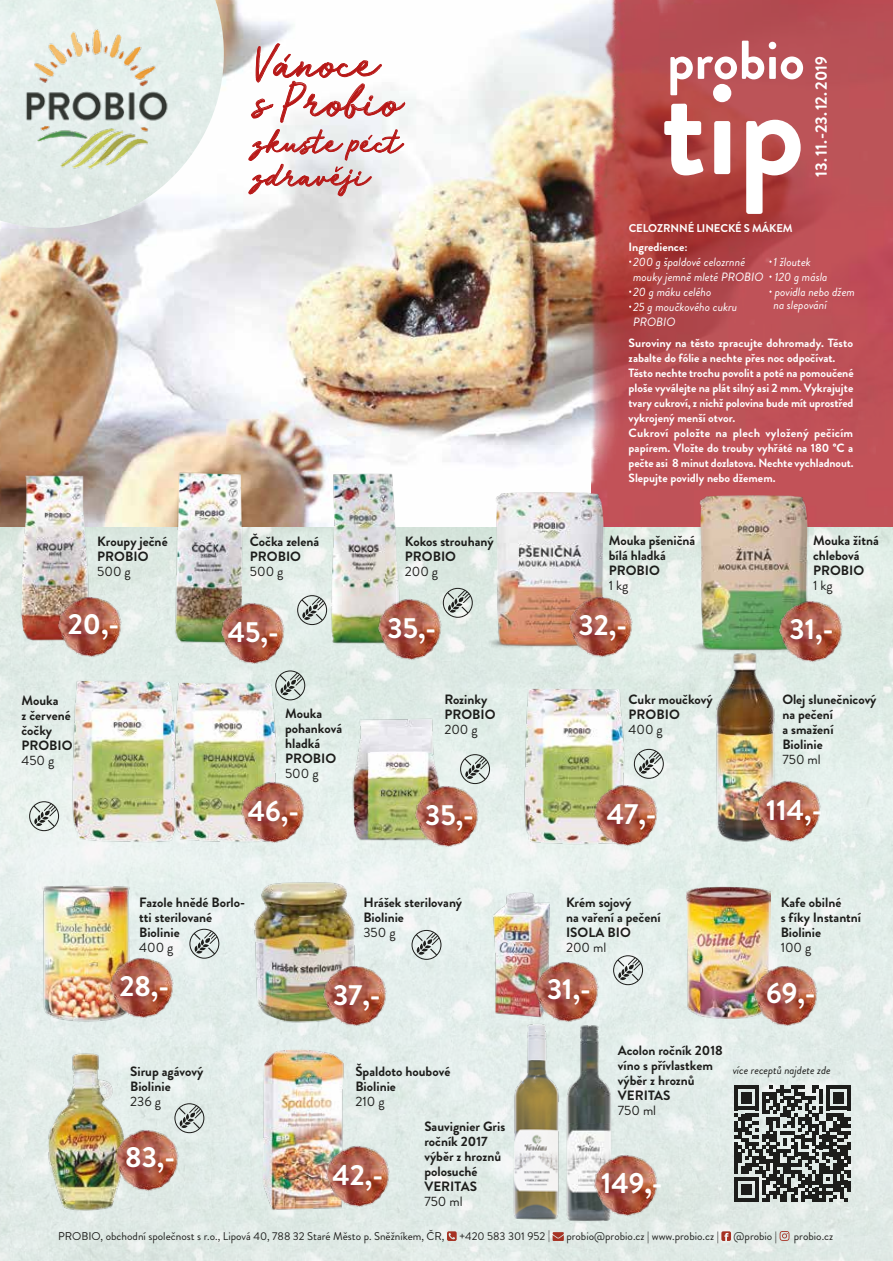
<style>
.page{position:relative;width:893px;height:1261px;background:#fff}
.page>*{position:absolute;margin:0;border:0;box-sizing:border-box;transform-origin:0 0}
.t1{font:700 132.75px "Brandon Grotesque";color:#fff}
.t2{font:700 54.6px "Brandon Grotesque";color:#fff}
.t3{font:47.1px/38.5px "Run Wild";color:#b81615}
.t4{font:33.6px/33.6px "Run Wild";color:#b81615}
.t5{font:700 29.1px "Brandon Grotesque";color:#fff}
.t6{font:700 16.5px "Brandon Grotesque";color:#fff}
.t7{font:700 13.5px/15px "Brandon Grotesque";color:#1d1d1b}
.t8{font:13.5px "Brandon Grotesque";color:#1d1d1b}
.t9{font:700 12px/15px "Brandon Grotesque";color:#fff}
.t10{font:italic 12px/15px "Brandon Grotesque";color:#fff}
.t11{font:11.25px "Brandon Grotesque";color:#1d1d1b}
.t12{font:700 11.25px "Brandon Grotesque";letter-spacing:-.01em;color:#fff}
.t13{font:italic 11.25px "Brandon Grotesque";color:#1d1d1b}
</style>
<div class="page">
<img style="left:0;top:0;width:892px;height:1261px">
<img style="left:67px;top:669px;width:115px;height:180px">
<img style="left:41px;top:1048px;width:97px;height:165px">
<img style="left:169px;top:670px;width:114px;height:179px">
<img style="left:562px;top:1019px;width:62px;height:204px">
<img style="left:511px;top:1019px;width:51px;height:204px">
<img style="left:261px;top:1049px;width:84px;height:165px">
<img style="left:248px;top:868px;width:111px;height:162px">
<img style="left:38px;top:881px;width:96px;height:145px">
<img style="left:490px;top:892px;width:61px;height:126px">
<img style="left:685px;top:886px;width:85px;height:132px">
<img style="left:519px;top:677px;width:111px;height:174px">
<img style="left:316px;top:458px;width:95px;height:201px">
<img style="left:327px;top:702px;width:136px;height:155px">
<img style="left:708px;top:653px;width:74px;height:194px">
<svg style="left:411px;top:930px;width:30px;height:30px"></svg>
<svg style="left:189px;top:929px;width:30px;height:30px"></svg>
<svg style="left:633px;top:749px;width:30px;height:20px"></svg>
<svg style="left:613px;top:955px;width:30px;height:30px"></svg>
<svg style="left:174px;top:1103px;width:30px;height:30px"></svg>
<svg style="left:460px;top:754px;width:30px;height:30px"></svg>
<svg style="left:29px;top:801px;width:30px;height:30px"></svg>
<svg style="left:275px;top:670px;width:30px;height:30px"></svg>
<img style="left:110px;top:1115px;width:74px;height:82px">
<img style="left:529px;top:946px;width:75px;height:83px">
<img style="left:748px;top:950px;width:75px;height:83px">
<img style="left:317px;top:950px;width:75px;height:83px">
<img style="left:588px;top:769px;width:75px;height:83px">
<img style="left:372px;top:583px;width:75px;height:83px">
<img style="left:410px;top:770px;width:75px;height:83px">
<img style="left:751px;top:766px;width:75px;height:82px">
<img style="left:235px;top:767px;width:75px;height:83px">
<img style="left:320px;top:1130px;width:75px;height:83px">
<img style="left:588px;top:1139px;width:75px;height:83px">
<img style="left:105px;top:942px;width:75px;height:83px">
<img style="left:591px;top:0;width:301px;height:526px">
<svg style="left:447px;top:1231px;width:9px;height:10px"></svg>
<svg style="left:548px;top:1230px;width:15px;height:12px"></svg>
<svg style="left:721px;top:1231px;width:9px;height:10px"></svg>
<svg style="left:779px;top:1231px;width:10px;height:10px"></svg>
<svg style="left:734px;top:1085px;width:116px;height:117px"></svg>
<img style="left:0;top:0;width:224px;height:228px">
<img style="left:19px;top:22px;width:155px;height:155px">
<img style="left:0;top:459px;width:122px;height:197px">
<img style="left:142px;top:461px;width:136px;height:193px">
<img style="left:687px;top:494px;width:131px;height:159px">
<img style="left:484px;top:491px;width:130px;height:157px">
<svg style="left:442px;top:588px;width:30px;height:30px"></svg>
<svg style="left:297px;top:595px;width:30px;height:30px"></svg>
<img style="left:52px;top:581px;width:75px;height:83px">
<img style="left:563px;top:581px;width:75px;height:83px">
<img style="left:773px;top:586px;width:75px;height:82px">
<img style="left:215px;top:587px;width:75px;height:83px">
<svg style="left:248px;top:43px;width:157px;height:154px"></svg>
<h3 class="t3" style="left:252px;top:45px;width:149px">Vanoce s Probio</h3>
<h3 class="t4" style="left:252px;top:127px;width:149px">zkuste pect zdraveji</h3>
<p class="t7" style="left:97px;top:534px;width:72px">Kroupy ječné<br>PROBIO</p>
<p class="t8" style="left:97px;top:562px;width:35px">500 g</p>
<p class="t7" style="left:250px;top:534px;width:71px">Čočka zelená<br>PROBIO</p>
<p class="t8" style="left:250px;top:562px;width:35px">500 g</p>
<p class="t7" style="left:405px;top:534px;width:90px">Kokos strouhaný<br>PROBIO</p>
<p class="t8" style="left:405px;top:562px;width:35px">200 g</p>
<h2 class="t2" style="left:667px;top:22px;width:139px">probio</h2>
<h1 class="t1" style="left:660px;top:36px;width:146px">tip</h1>
<p class="t12" style="left:628px;top:220px;width:165px">CELOZRNNÉ LINECKÉ S MÁKEM</p>
<p class="t6" style="left:809px;top:177px;width:122px;rotate:-90deg">13.11.-23.12. 2019</p>
<p class="t9" style="left:628px;top:239px;width:60px">Ingredience:</p>
<p class="t10" style="left:633px;top:254px;width:132px">200 g špaldové celozrnné mouky jemně mleté PROBIO<br>20 g máku celého<br>25 g moučkového cukru<br>PROBIO</p>
<p class="t10" style="left:773px;top:254px;width:83px">1 žloutek<br>120 g másla povidla nebo džem</p>
<p class="t10" style="left:773px;top:298px;width:55px">na slepování</p>
<p class="t9" style="left:628px;top:336px;width:226px">Suroviny na těsto zpracujte dohromady. Těsto zabalte do fólie a nechte přes noc odpočívat.<br>Těsto nechte trochu povolit a poté na pomoučené ploše vyválejte na plát silný asi 2 mm. Vykrajujte tvary cukroví, z nichž polovina bude mít uprostřed vykrojený menší otvor.<br>Cukroví položte na plech vyložený pečicím papírem. Vložte do trouby vyhřáté na 180 °C a pečte asi 8 minut dozlatova. Nechte vychladnout.<br>Slepujte povidly nebo džemem.</p>
<p class="t7" style="left:608px;top:533px;width:88px">Mouka pšeničná bílá hladká<br>PROBIO</p>
<p class="t8" style="left:608px;top:576px;width:21px">1 kg</p>
<p class="t7" style="left:812px;top:533px;width:67px">Mouka žitná chlebová<br>PROBIO</p>
<p class="t8" style="left:812px;top:576px;width:21px">1 kg</p>
<h3 class="t5" style="left:68px;top:603px;width:53px">20,-</h3>
<h3 class="t5" style="left:228px;top:611px;width:52px">45,-</h3>
<h3 class="t5" style="left:578px;top:605px;width:50px">32,-</h3>
<h3 class="t5" style="left:789px;top:608px;width:45px">31,-</h3>
<h3 class="t5" style="left:387px;top:608px;width:50px">35,-</h3>
<p class="t7" style="left:21px;top:693px;width:53px">Mouka<br>z červené čočky<br>PROBIO</p>
<p class="t8" style="left:21px;top:751px;width:34px">450 g</p>
<p class="t7" style="left:285px;top:706px;width:59px">Mouka pohanková hladká<br>PROBIO</p>
<p class="t8" style="left:285px;top:764px;width:35px">500 g</p>
<h3 class="t5" style="left:248px;top:791px;width:53px">46,-</h3>
<p class="t7" style="left:444px;top:692px;width:53px">Rozinky<br>PROBIO</p>
<p class="t8" style="left:444px;top:720px;width:35px">200 g</p>
<p class="t7" style="left:628px;top:692px;width:86px">Cukr moučkový<br>PROBIO</p>
<p class="t8" style="left:628px;top:720px;width:36px">400 g</p>
<p class="t7" style="left:782px;top:692px;width:96px">Olej slunečnicový na pečení<br>a smažení<br>Biolinie</p>
<p class="t8" style="left:782px;top:750px;width:40px">750 ml</p>
<h3 class="t5" style="left:425px;top:794px;width:50px">35,-</h3>
<h3 class="t5" style="left:765px;top:790px;width:58px">114,-</h3>
<h3 class="t5" style="left:606px;top:794px;width:51px">47,-</h3>
<p class="t7" style="left:139px;top:895px;width:107px">Fazole hnědé Borlo&shy;tti sterilované<br>Biolinie</p>
<p class="t8" style="left:139px;top:938px;width:36px">400 g</p>
<p class="t7" style="left:363px;top:895px;width:100px">Hrášek sterilovaný<br>Biolinie</p>
<p class="t8" style="left:363px;top:923px;width:34px">350 g</p>
<p class="t7" style="left:566px;top:895px;width:96px">Krém sojový<br>na vaření a pečení<br>ISOLA BIO</p>
<p class="t8" style="left:566px;top:938px;width:42px">200 ml</p>
<p class="t7" style="left:780px;top:895px;width:82px">Kafe obilné<br>s fíky Instantní<br>Biolinie</p>
<p class="t8" style="left:780px;top:938px;width:32px">100 g</p>
<h3 class="t5" style="left:119px;top:966px;width:51px">28,-</h3>
<p class="t7" style="left:130px;top:1064px;width:75px">Sirup agávový<br>Biolinie</p>
<p class="t8" style="left:130px;top:1092px;width:32px">236 g</p>
<h3 class="t5" style="left:125px;top:1137px;width:51px">83,-</h3>
<h3 class="t5" style="left:333px;top:974px;width:49px">37,-</h3>
<p class="t7" style="left:355px;top:1064px;width:96px">Špaldoto houbové<br>Biolinie</p>
<p class="t8" style="left:355px;top:1092px;width:31px">210 g</p>
<h3 class="t5" style="left:547px;top:969px;width:45px">31,-</h3>
<h3 class="t5" style="left:765px;top:973px;width:51px">69,-</h3>
<p class="t7" style="left:617px;top:1043px;width:106px">Acolon ročník 2018 víno s přívlastkem výběr z hroznů<br>VERITAS</p>
<p class="t8" style="left:617px;top:1101px;width:40px">750 ml</p>
<p class="t13" style="left:732px;top:1063px;width:99px">více receptů najdete zde</p>
<p class="t7" style="left:424px;top:1119px;width:83px">Sauvignier Gris ročník 2017 výběr z hroznů polosuché<br>VERITAS</p>
<p class="t8" style="left:424px;top:1192px;width:40px">750 ml</p>
<h3 class="t5" style="left:332px;top:1154px;width:52px">42,-</h3>
<h3 class="t5" style="left:601px;top:1163px;width:63px">149,-</h3>
<p class="t11" style="left:58px;top:1228px;width:388px">PROBIO, obchodní společnost s r.o., Lipová 40, 788 32 Staré Město p. Sněžníkem, ČR,</p>
<p class="t11" style="left:459px;top:1228px;width:87px">+420 583 301 952</p>
<p class="t11" style="left:566px;top:1228px;width:154px">probio@probio.cz | www.probio.cz |</p>
<p class="t11" style="left:733px;top:1228px;width:45px">@probio |</p>
<p class="t11" style="left:793px;top:1228px;width:41px">probio.cz</p>
</div>
